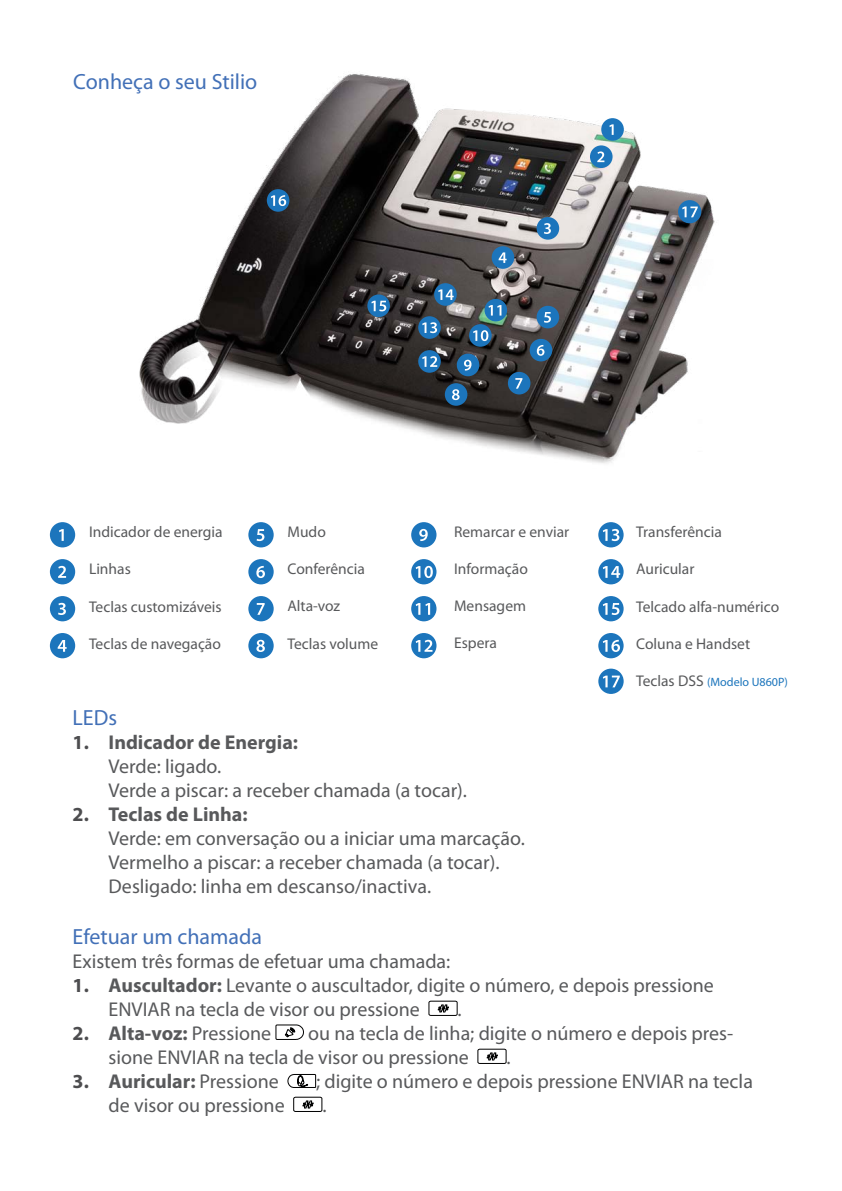
<style>
.page{position:relative;width:842px;height:1191px;background:#fff}
.page>*{position:absolute;margin:0;border:0;box-sizing:border-box;transform-origin:0 0}
.t1{font:22px "Myriad Pro";color:#4270b7}
.t2{font:20px/24px "Myriad Pro";color:#58595b}
.t3{font:700 20px "Myriad Pro";color:#58595b}
.t4{font:15.6px "Myriad Pro";color:#58595b}
.t5{font:12px "Myriad Pro";color:#1c75bc}
.s1{font-size:15.6px;color:#58595b}
.s2{font-weight:700;color:#4d4d4f}
.s3{font-weight:700}
.s4{color:#4d4d4f}
.s5{font-weight:400}
</style>
<div class="page">
<svg style="left:428px;top:1000px;width:30px;height:16px"></svg>
<svg style="left:275px;top:1024px;width:29px;height:16px"></svg>
<svg style="left:477px;top:1048px;width:30px;height:16px"></svg>
<svg style="left:287px;top:1074px;width:36px;height:38px"></svg>
<div style="left:50px;top:522px;width:25px;height:25px;background:#1c75bc;border-radius:50%"></div>
<svg style="left:59px;top:529px;width:5px;height:12px"></svg>
<div style="left:50px;top:559px;width:25px;height:25px;background:#1c75bc;border-radius:50%"></div>
<svg style="left:58px;top:566px;width:8px;height:12px"></svg>
<div style="left:50px;top:596px;width:25px;height:25px;background:#1c75bc;border-radius:50%"></div>
<svg style="left:58px;top:603px;width:8px;height:12px"></svg>
<div style="left:50px;top:633px;width:25px;height:25px;background:#1c75bc;border-radius:50%"></div>
<svg style="left:58px;top:640px;width:9px;height:12px"></svg>
<img style="left:139px;top:74px;width:576px;height:390px">
<div style="left:601px;top:118px;width:23px;height:23px;background:#1c75bc;border-radius:50%"></div>
<svg style="left:609px;top:124px;width:5px;height:11px"></svg>
<div style="left:590px;top:145px;width:22px;height:23px;background:#1c75bc;border-radius:50%"></div>
<svg style="left:597px;top:151px;width:7px;height:11px"></svg>
<div style="left:537px;top:217px;width:22px;height:23px;background:#1c75bc;border-radius:50%"></div>
<svg style="left:544px;top:223px;width:7px;height:11px"></svg>
<div style="left:492px;top:246px;width:22px;height:23px;background:#1c75bc;border-radius:50%"></div>
<svg style="left:499px;top:252px;width:8px;height:11px"></svg>
<div style="left:537px;top:306px;width:22px;height:22px;background:#1c75bc;border-radius:50%"></div>
<svg style="left:544px;top:312px;width:7px;height:11px"></svg>
<div style="left:530px;top:339px;width:22px;height:22px;background:#1c75bc;border-radius:50%"></div>
<svg style="left:537px;top:345px;width:7px;height:11px"></svg>
<div style="left:508px;top:372px;width:22px;height:22px;background:#1c75bc;border-radius:50%"></div>
<svg style="left:515px;top:378px;width:7px;height:10px"></svg>
<div style="left:445px;top:383px;width:22px;height:23px;background:#1c75bc;border-radius:50%"></div>
<svg style="left:452px;top:389px;width:8px;height:11px"></svg>
<div style="left:457px;top:354px;width:22px;height:22px;background:#1c75bc;border-radius:50%"></div>
<svg style="left:464px;top:360px;width:7px;height:10px"></svg>
<div style="left:469px;top:324px;width:23px;height:23px;background:#1c75bc;border-radius:50%"></div>
<svg style="left:473px;top:330px;width:15px;height:11px"></svg>
<div style="left:484px;top:299px;width:23px;height:22px;background:#1c75bc;border-radius:50%"></div>
<svg style="left:489px;top:305px;width:12px;height:10px"></svg>
<div style="left:418px;top:350px;width:23px;height:23px;background:#1c75bc;border-radius:50%"></div>
<svg style="left:422px;top:356px;width:15px;height:11px"></svg>
<div style="left:418px;top:316px;width:23px;height:23px;background:#1c75bc;border-radius:50%"></div>
<svg style="left:422px;top:322px;width:15px;height:11px"></svg>
<div style="left:434px;top:283px;width:23px;height:23px;background:#1c75bc;border-radius:50%"></div>
<svg style="left:438px;top:289px;width:16px;height:11px"></svg>
<svg style="left:367px;top:294px;width:23px;height:23px"></svg>
<svg style="left:371px;top:301px;width:15px;height:10px"></svg>
<div style="left:267px;top:189px;width:22px;height:23px;background:#1c75bc;border-radius:50%"></div>
<svg style="left:271px;top:195px;width:15px;height:11px"></svg>
<div style="left:678px;top:200px;width:23px;height:23px;background:#1c75bc;border-radius:50%"></div>
<svg style="left:682px;top:206px;width:16px;height:11px"></svg>
<div style="left:248px;top:522px;width:26px;height:25px;background:#1c75bc;border-radius:50%"></div>
<svg style="left:257px;top:529px;width:7px;height:12px"></svg>
<div style="left:248px;top:559px;width:26px;height:25px;background:#1c75bc;border-radius:50%"></div>
<svg style="left:256px;top:566px;width:9px;height:12px"></svg>
<div style="left:248px;top:596px;width:26px;height:25px;background:#1c75bc;border-radius:50%"></div>
<svg style="left:257px;top:603px;width:8px;height:12px"></svg>
<div style="left:248px;top:633px;width:26px;height:25px;background:#1c75bc;border-radius:50%"></div>
<svg style="left:256px;top:640px;width:9px;height:12px"></svg>
<div style="left:411px;top:522px;width:25px;height:25px;background:#1c75bc;border-radius:50%"></div>
<svg style="left:419px;top:529px;width:9px;height:12px"></svg>
<div style="left:411px;top:559px;width:25px;height:25px;background:#1c75bc;border-radius:50%"></div>
<svg style="left:416px;top:566px;width:17px;height:12px"></svg>
<div style="left:411px;top:596px;width:25px;height:25px;background:#1c75bc;border-radius:50%"></div>
<svg style="left:416px;top:603px;width:14px;height:12px"></svg>
<div style="left:411px;top:633px;width:25px;height:25px;background:#1c75bc;border-radius:50%"></div>
<svg style="left:416px;top:640px;width:16px;height:12px"></svg>
<div style="left:598px;top:522px;width:26px;height:25px;background:#1c75bc;border-radius:50%"></div>
<svg style="left:603px;top:529px;width:16px;height:12px"></svg>
<div style="left:598px;top:559px;width:26px;height:25px;background:#1c75bc;border-radius:50%"></div>
<svg style="left:603px;top:566px;width:17px;height:12px"></svg>
<div style="left:598px;top:596px;width:26px;height:25px;background:#1c75bc;border-radius:50%"></div>
<svg style="left:603px;top:603px;width:16px;height:12px"></svg>
<div style="left:598px;top:633px;width:26px;height:25px;background:#1c75bc;border-radius:50%"></div>
<svg style="left:603px;top:640px;width:17px;height:12px"></svg>
<svg style="left:598px;top:668px;width:26px;height:26px"></svg>
<svg style="left:603px;top:675px;width:17px;height:12px"></svg>
<p class="t1" style="left:73px;top:68px;width:186px">Conheça o seu Stilio</p>
<p class="t4" style="left:89px;top:522px;width:135px">Indicador de energia</p>
<p class="t4" style="left:89px;top:559px;width:43px">Linhas</p>
<p class="t4" style="left:89px;top:597px;width:134px">Teclas customizáveis</p>
<p class="t4" style="left:89px;top:634px;width:133px">Teclas de navegação</p>
<p class="t4" style="left:287px;top:522px;width:40px">Mudo</p>
<p class="t4" style="left:287px;top:559px;width:79px">Conferência</p>
<p class="t4" style="left:287px;top:596px;width:54px">Alta-voz</p>
<p class="t4" style="left:287px;top:634px;width:92px">Teclas volume</p>
<p class="t4" style="left:454px;top:521px;width:117px">Remarcar e enviar</p>
<p class="t4" style="left:454px;top:559px;width:75px">Informação</p>
<p class="t4" style="left:454px;top:596px;width:73px">Mensagem</p>
<p class="t4" style="left:454px;top:633px;width:44px">Espera</p>
<p class="t4" style="left:636px;top:522px;width:87px">Transferência</p>
<p class="t4" style="left:636px;top:559px;width:60px">Auricular</p>
<p class="t4" style="left:636px;top:597px;width:145px">Telcado alfa-numérico</p>
<p class="t4" style="left:636px;top:634px;width:116px">Coluna e Handset</p>
<p class="t5" style="left:636px;top:674px;width:153px"><span class="s1">Teclas DSS</span> (Modelo U860P)</p>
<p class="t1" style="left:73px;top:704px;width:46px">LEDs</p>
<p class="t2" style="left:109px;top:730px;width:360px;text-indent:-36px"><span class="s2">1.</span> <span class="s3">Indicador de Energia:<br></span>Verde: ligado.<br>Verde a piscar: a receber chamada (a tocar).</p>
<p class="t2" style="left:109px;top:802px;width:418px;text-indent:-36px"><span class="s2">2.</span> <span class="s3">Teclas de Linha:<br></span>Verde: em conversação ou a iniciar uma marcação.<br>Vermelho a piscar: a receber chamada (a tocar).<br>Desligado: linha em descanso/inactiva.</p>
<p class="t1" style="left:73px;top:923px;width:191px">Efetuar um chamada</p>
<p class="t2" style="left:73px;top:949px;width:379px">Existem três formas de efetuar uma chamada:</p>
<p class="t2" style="left:109px;top:973px;width:607px;text-indent:-36px"><span class="s2">1.</span> <span class="s3">Auscultador:</span> Levante o auscultador, digite o número, e depois pressione<br>ENVIAR na tecla de visor ou pressione</p>
<p class="t2" style="left:458px;top:997px;width:6px">.</p>
<p class="t3" style="left:73px;top:1020px;width:200px"><span class="s4">2.</span> Alta-voz: <span class="s5">Pressione</span></p>
<p class="t2" style="left:109px;top:1021px;width:626px;text-indent:200px">ou na tecla de linha; digite o número e depois pres&shy;sione ENVIAR na tecla de visor ou pressione</p>
<p class="t2" style="left:507px;top:1045px;width:6px">.</p>
<p class="t3" style="left:73px;top:1068px;width:208px"><span class="s4">3.</span> Auricular: <span class="s5">Pressione</span></p>
<p class="t2" style="left:316px;top:1069px;width:438px">; digite o número e depois pressione ENVIAR na tecla</p>
<p class="t2" style="left:109px;top:1093px;width:178px">de visor ou pressione</p>
<p class="t2" style="left:322px;top:1093px;width:6px">.</p>
</div>
